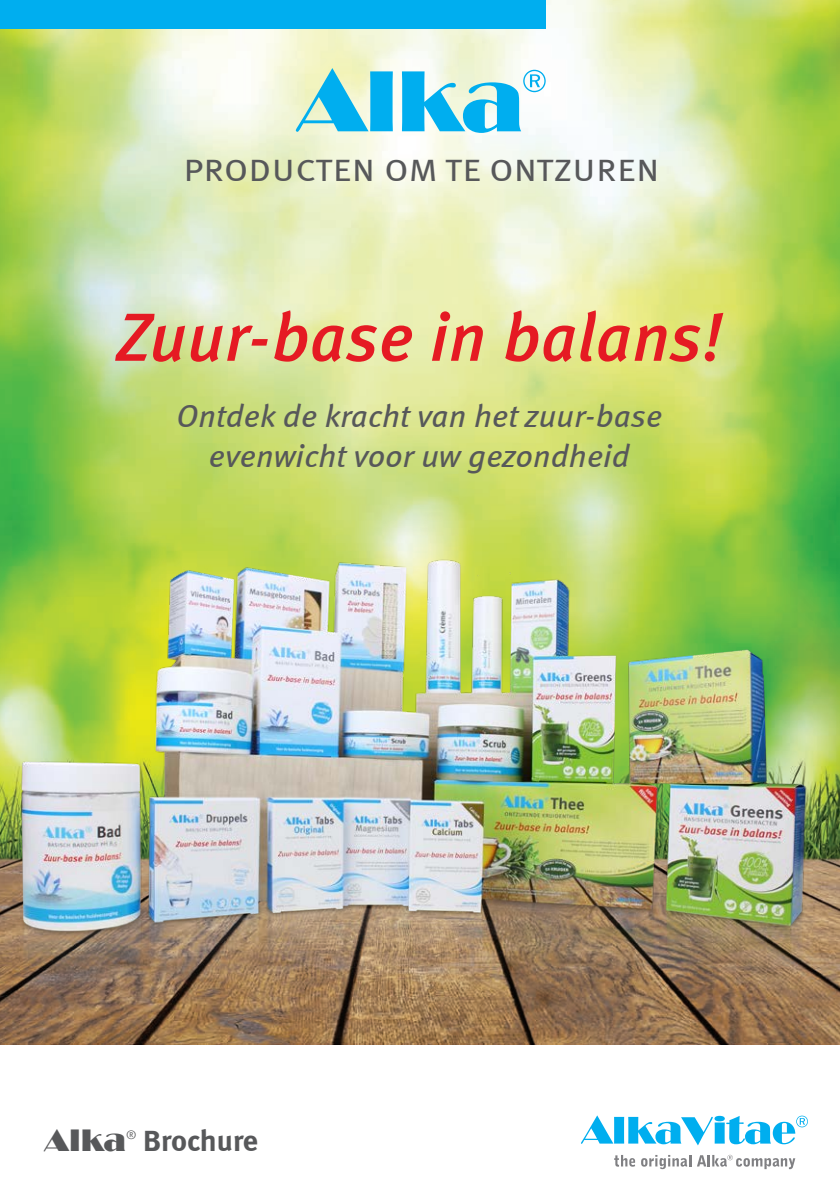
<style>
.page{position:relative;width:840px;height:1191px;background:#fff}
.page>*{position:absolute;margin:0;border:0;box-sizing:border-box;transform-origin:0 0}
.t1{font:italic 500 68px "Meta";letter-spacing:.01em;color:#e51a23}
.t2{font:40px "Meta Normal Caps";letter-spacing:-.005em;color:#57585a}
.t3{font:italic 32px "Meta";letter-spacing:.01em;color:#57585a}
.t4{font:32px "Broadway";color:#57585a}
.t5{font:700 30px "Meta";color:#57585a}
.t6{font:12px "Meta Normal Caps";color:#57585a}
</style>
<div class="page">
<img style="left:0;top:0;width:839px;height:1044px">
<img style="left:1px;top:475px;width:813px;height:542px">
<svg style="left:581px;top:1115px;width:226px;height:30px"></svg>
<svg style="left:614px;top:1155px;width:20px;height:11px"></svg>
<svg style="left:641px;top:1155px;width:49px;height:14px"></svg>
<svg style="left:697px;top:1154px;width:97px;height:15px"></svg>
<svg style="left:295px;top:68px;width:97px;height:64px;background:#7cd2dc"></svg>
<svg style="left:402px;top:70px;width:143px;height:63px"></svg>
<div style="left:0;top:0;width:545px;height:28px;background:#00aeef"></div>
<p class="t2" style="left:183px;top:144px;width:478px">producten om te ontzuren</p>
<p class="t1" style="left:115px;top:297px;width:608px">Zuur-base in balans!</p>
<p class="t3" style="left:176px;top:397px;width:487px">Ontdek de kracht van het zuur-base</p>
<p class="t3" style="left:209px;top:437px;width:422px">evenwicht voor uw gezondheid</p>
<p class="t4" style="left:44px;top:1121px;width:83px">Alka</p>
<p class="t6" style="left:126px;top:1127px;width:12px">®</p>
<p class="t5" style="left:143px;top:1122px;width:116px">Brochure</p>
</div>
